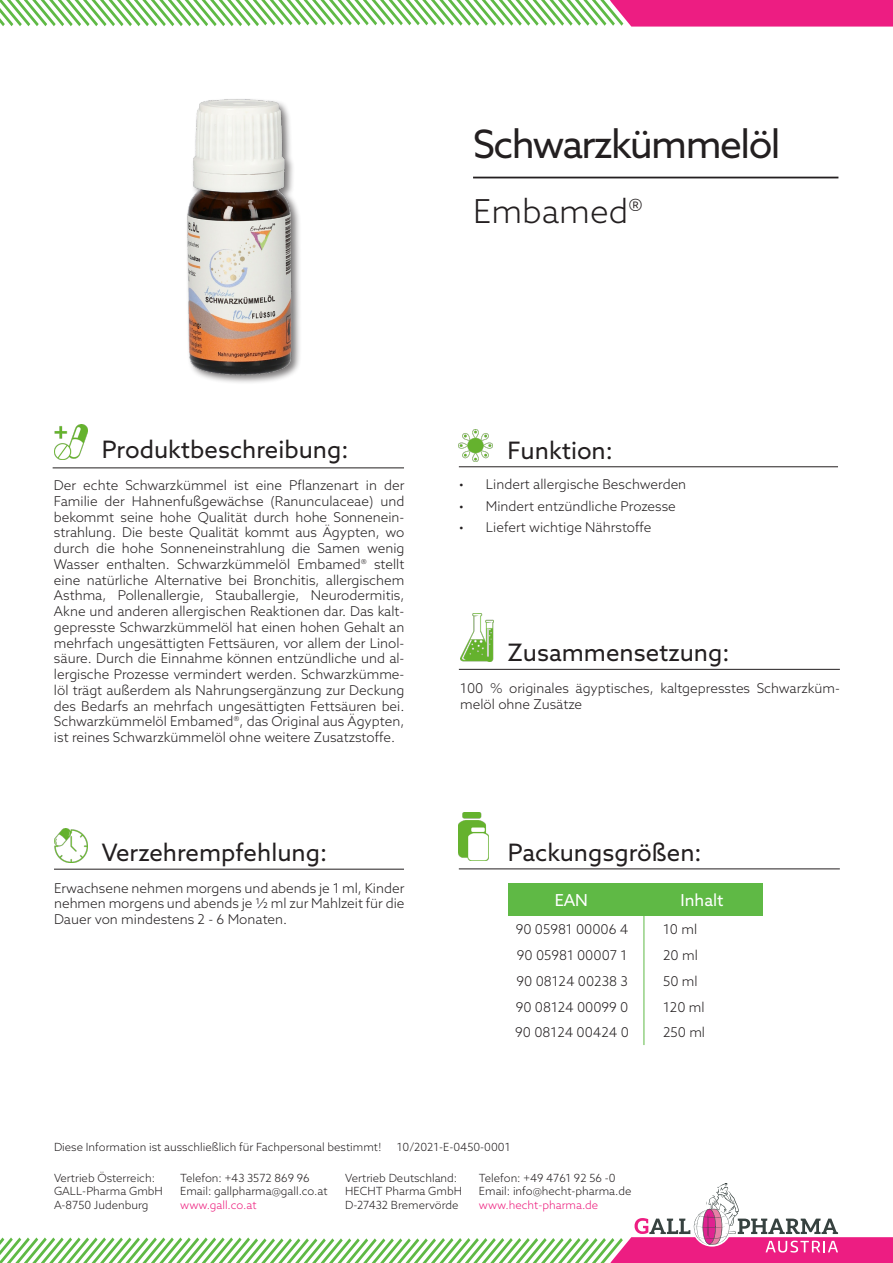
<style>
.page{position:relative;width:893px;height:1263px;background:#fff}
.page>*{position:absolute;margin:0;border:0;box-sizing:border-box;transform-origin:0 0}
.t1{font:39px "Azo Sans";letter-spacing:-.04em;color:#231f20}
.t2{font:300 33px "Azo Sans";color:#231f20}
.t3{font:24px "Azo Sans";color:#231f20}
.t4{font:16.5px "Azo Sans";color:#fff}
.Inhalt_Tabelle{font:300 13.5px/15.8px "Azo Sans";color:#231f20;text-align:justify}
.t5{font:300 11.25px/13.5px "Azo Sans";color:#231f20}
.s1{color:#ed1d7d}
</style>
<div class="page">
<svg style="left:0;top:0;width:893px;height:27px"></svg>
<svg style="left:0;top:1183px;width:893px;height:80px"></svg>
<hr style="left:473px;top:177px;width:365px;height:1px;background:#231f20">
<img style="left:187px;top:99px;width:113px;height:281px">
<img style="left:54px;top:829px;width:33px;height:33px">
<img style="left:460px;top:613px;width:33px;height:49px">
<img style="left:459px;top:812px;width:29px;height:48px">
<hr style="left:459px;top:466px;width:379px;height:1px;background:#231f20">
<hr style="left:53px;top:467px;width:351px;height:1px;background:#231f20">
<hr style="left:54px;top:869px;width:350px;height:1px;background:#231f20">
<hr style="left:459px;top:868px;width:381px;height:1px;background:#231f20">
<hr style="left:459px;top:669px;width:381px;height:1px;background:#231f20">
<img style="left:54px;top:424px;width:33px;height:35px">
<img style="left:459px;top:430px;width:33px;height:32px">
<div style="left:508px;top:883px;width:254px;height:32px;background:#5fb945"></div>
<hr style="left:644px;top:883px;width:1px;height:162px;background:#5fb945">
<p class="t3" style="left:102px;top:434px;width:248px">Produktbeschreibung:</p>
<p class="t1" style="left:473px;top:118px;width:309px">Schwarzkümmelöl</p>
<p class="t2" style="left:473px;top:189px;width:171px">Embamed®</p>
<p class="t3" style="left:508px;top:434px;width:107px">Funktion:</p>
<p class="Inhalt_Tabelle" style="left:54px;top:477px;width:352px">Der echte Schwarzkümmel ist eine Pflanzenart in der Familie der Hahnenfußgewächse (Ranunculaceae) und bekommt seine hohe Qualität durch hohe Sonnenein&shy;strahlung. Die beste Qualität kommt aus Ägypten, wo durch die hohe Sonneneinstrahlung die Samen wenig Wasser enthalten. Schwarzkümmelöl Embamed® stellt eine natürliche Alternative bei Bronchitis, allergischem Asthma, Pollenallergie, Stauballergie, Neurodermitis, Akne und anderen allergischen Reaktionen dar. Das kalt&shy;gepresste Schwarzkümmelöl hat einen hohen Gehalt an mehrfach ungesättigten Fettsäuren, vor allem der Linol&shy;säure. Durch die Einnahme können entzündliche und al&shy;lergische Prozesse vermindert werden. Schwarzkümme&shy;löl trägt außerdem als Nahrungsergänzung zur Deckung des Bedarfs an mehrfach ungesättigten Fettsäuren bei.<br>Schwarzkümmelöl Embamed®, das Original aus Ägypten, ist reines Schwarzkümmelöl ohne weitere Zusatzstoffe.</p>
<p class="Inhalt_Tabelle" style="left:459px;top:476px;width:229px">• Lindert allergische Beschwerden</p>
<p class="Inhalt_Tabelle" style="left:459px;top:498px;width:218px">• Mindert entzündliche Prozesse</p>
<p class="Inhalt_Tabelle" style="left:459px;top:519px;width:194px">• Liefert wichtige Nährstoffe</p>
<p class="t3" style="left:508px;top:637px;width:223px">Zusammensetzung:</p>
<p class="Inhalt_Tabelle" style="left:460px;top:680px;width:381px">100 % originales ägyptisches, kaltgepresstes Schwarzküm&shy;melöl ohne Zusätze</p>
<p class="t3" style="left:102px;top:837px;width:227px">Verzehrempfehlung:</p>
<p class="Inhalt_Tabelle" style="left:54px;top:880px;width:352px">Erwachsene nehmen morgens und abends je 1 ml, Kinder nehmen morgens und abends je ½ ml zur Mahlzeit für die Dauer von mindestens 2 - 6 Monaten.</p>
<p class="t3" style="left:508px;top:836px;width:195px">Packungsgrößen:</p>
<p class="t4" style="left:555px;top:889px;width:35px">EAN</p>
<p class="t4" style="left:681px;top:889px;width:45px">Inhalt</p>
<p class="Inhalt_Tabelle" style="left:516px;top:921px;width:114px">90 05981 00006 4</p>
<p class="Inhalt_Tabelle" style="left:663px;top:921px;width:36px">10 ml</p>
<p class="Inhalt_Tabelle" style="left:517px;top:947px;width:112px">90 05981 00007 1</p>
<p class="Inhalt_Tabelle" style="left:663px;top:947px;width:36px">20 ml</p>
<p class="Inhalt_Tabelle" style="left:517px;top:973px;width:113px">90 08124 00238 3</p>
<p class="Inhalt_Tabelle" style="left:663px;top:973px;width:36px">50 ml</p>
<p class="Inhalt_Tabelle" style="left:516px;top:999px;width:114px">90 08124 00099 0</p>
<p class="Inhalt_Tabelle" style="left:663px;top:999px;width:43px">120 ml</p>
<p class="Inhalt_Tabelle" style="left:515px;top:1024px;width:115px">90 08124 00424 0</p>
<p class="Inhalt_Tabelle" style="left:663px;top:1024px;width:43px">250 ml</p>
<p class="t5" style="left:54px;top:1140px;width:329px">Diese Information ist ausschließlich für Fachpersonal bestimmt!</p>
<p class="t5" style="left:397px;top:1140px;width:115px">10/2021-E-0450-0001</p>
<p class="t5" style="left:54px;top:1171px;width:110px">Vertrieb Österreich:<br>GALL-Pharma GmbH<br>A-8750 Judenburg</p>
<p class="t5" style="left:180px;top:1171px;width:149px">Telefon: +43 3572 869 96<br>Email: gallpharma@gall.co.at <span class="s1">www.gall.co.at</span></p>
<p class="t5" style="left:345px;top:1171px;width:118px">Vertrieb Deutschland:<br>HECHT Pharma GmbH<br>D-27432 Bremervörde</p>
<p class="t5" style="left:479px;top:1171px;width:154px">Telefon: +49 4761 92 56 -0<br>Email: info@hecht-pharma.de <span class="s1">www.hecht-pharma.de</span></p>
</div>
